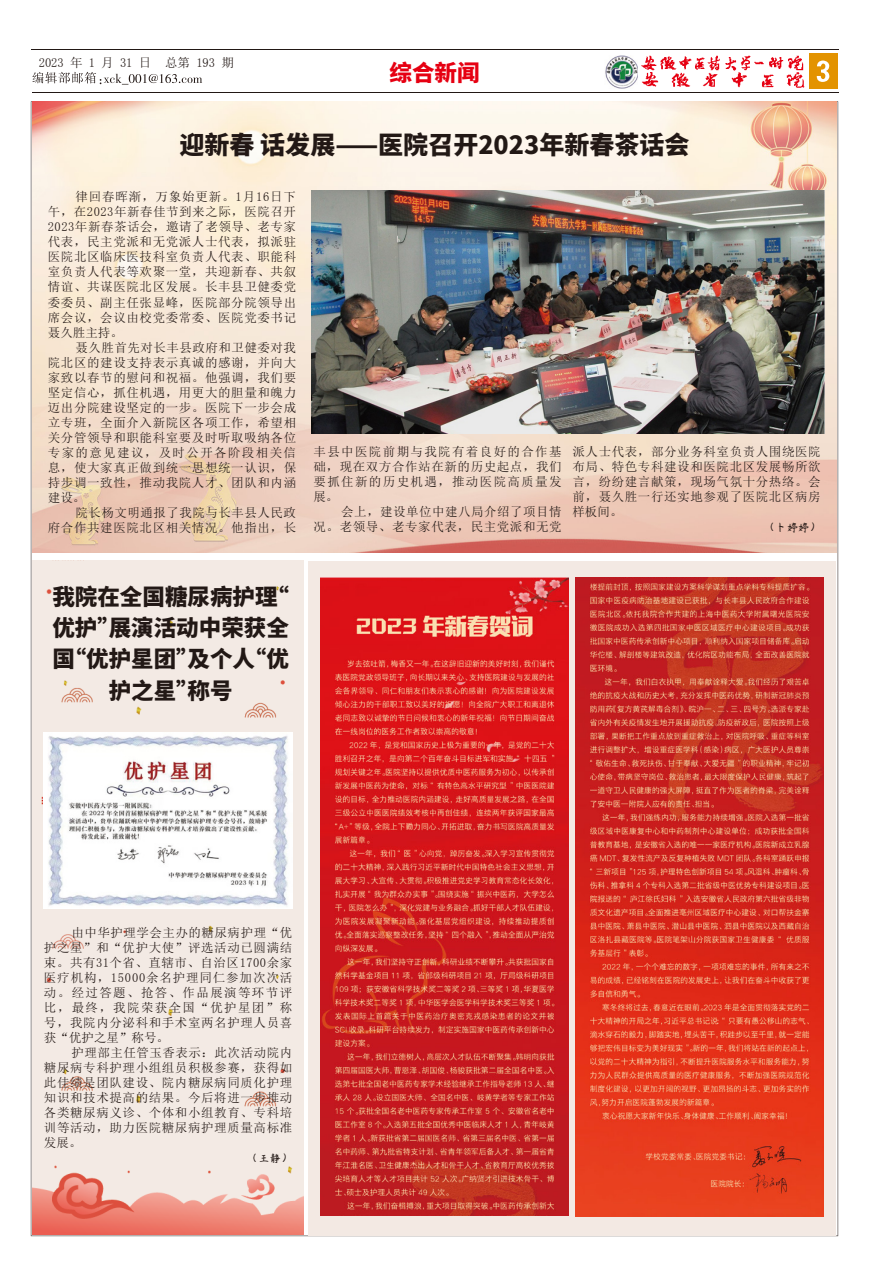
<style>
.page{position:relative;width:869px;height:1262px;background:#fff}
.page>*{position:absolute;margin:0;border:0;box-sizing:border-box;transform-origin:0 0}
.t1{font:800 25px "Source Han Sans CN";color:#221815}
.t2{font:800 22.5px/31.2px "Source Han Sans CN";color:#221815;text-align:center}
.t3{font:800 22.5px "Source Han Sans CN";color:#e60012}
.t4{font:12.5px/15px "Sim Sun";letter-spacing:.045em;color:#221815;text-align:justify}
.t5{font:12.5px "Sim Sun";color:#221815}
.t6{font:500 11.25px "YRDZST";color:#221815}
</style>
<div class="page">
<div style="left:308px;top:561px;width:527px;height:674px;background:#f3e9e3"></div>
<div style="left:809px;top:53px;width:28px;height:36px;background:#e39300"></div>
<hr style="left:31px;top:49px;width:807px;height:1px;background:#221815">
<hr style="left:32px;top:92px;width:806px;height:1px;background:#221815">
<svg style="left:816px;top:60px;width:13px;height:22px"></svg>
<svg style="left:32px;top:72px;width:170px;height:13px"></svg>
<img style="left:642px;top:72px;width:17px;height:15px">
<img style="left:671px;top:72px;width:19px;height:15px">
<img style="left:702px;top:72px;width:16px;height:15px">
<img style="left:731px;top:72px;width:16px;height:16px">
<img style="left:761px;top:74px;width:12px;height:14px">
<img style="left:786px;top:72px;width:18px;height:16px">
<img style="left:641px;top:55px;width:110px;height:16px">
<svg style="left:754px;top:57px;width:29px;height:12px"></svg>
<svg style="left:788px;top:55px;width:16px;height:16px"></svg>
<img style="left:33px;top:561px;width:270px;height:673px">
<img style="left:605px;top:56px;width:32px;height:32px">
<img style="left:33px;top:101px;width:803px;height:451px">
<img style="left:320px;top:577px;width:248px;height:638px">
<img style="left:575px;top:577px;width:247px;height:639px">
<img style="left:311px;top:191px;width:512px;height:243px">
<img style="left:44px;top:732px;width:248px;height:176px">
<p class="t5" style="left:39px;top:56px;width:196px">2023 年 1 月 31 日 总第 193 期</p>
<h2 class="t3" style="left:389px;top:60px;width:91px">综合新闻</h2>
<h1 class="t1" style="left:179px;top:131px;width:511px">迎新春 话发展⸺医院召开2023年新春茶话会</h1>
<p class="t4" style="left:48px;top:189px;width:250px;text-indent:28px">律回春晖渐，万象始更新。1月16日下午，在2023年新春佳节到来之际，医院召开2023年新春茶话会，邀请了老领导、老专家代表，民主党派和无党派人士代表，拟派驻医院北区临床医技科室负责人代表、职能科室负责人代表等欢聚一堂，共迎新春、共叙情谊、共谋医院北区发展。长丰县卫健委党委委员、副主任张显峰，医院部分院领导出席会议，会议由校党委常委、医院党委书记聂久胜主持。</p>
<p class="t4" style="left:48px;top:339px;width:250px;text-indent:28px">聂久胜首先对长丰县政府和卫健委对我院北区的建设支持表示真诚的感谢，并向大家致以春节的慰问和祝福。他强调，我们要坚定信心，抓住机遇，用更大的胆量和魄力迈出分院建设坚定的一步。医院下一步会成立专班，全面介入新院区各项工作，希望相关分管领导和职能科室要及时听取吸纳各位专家的意见建议，及时公开各阶段相关信息，使大家真正做到统一思想统一认识，保持步调一致性，推动我院人才、团队和内涵建设。</p>
<p class="t4" style="left:48px;top:504px;width:250px;text-align:right">院长杨文明通报了我院与长丰县人民政<br>府合作共建医院北区相关情况。他指出，长</p>
<p class="t4" style="left:313px;top:444px;width:250px">丰县中医院前期与我院有着良好的合作基础，现在双方合作站在新的历史起点，我们要抓住新的历史机遇，推动医院高质量发展。</p>
<p class="t4" style="left:313px;top:504px;width:250px;text-align:right">会上，建设单位中建八局介绍了项目情<br>况。老领导、老专家代表，民主党派和无党</p>
<p class="t4" style="left:572px;top:444px;width:250px">派人士代表，部分业务科室负责人围绕医院布局、特色专科建设和医院北区发展畅所欲言，纷纷建言献策，现场气氛十分热络。会前，聂久胜一行还实地参观了医院北区病房样板间。</p>
<p class="t6" style="left:764px;top:521px;width:58px">（卜婷婷）</p>
<h2 class="t2" style="left:52px;top:581px;width:238px">我院在全国糖尿病护理“优护”展演活动中荣获全国“优护星团”及个人“优护之星”称号</h2>
<p class="t4" style="left:44px;top:925px;width:250px;text-indent:28px">由中华护理学会主办的糖尿病护理“优护之星”和“优护大使”评选活动已圆满结束。共有31个省、直辖市、自治区1700余家医疗机构，15000余名护理同仁参加次次活动。经过答题、抢答、作品展演等环节评比，最终，我院荣获全国“优护星团”称号，我院内分泌科和手术室两名护理人员喜获“优护之星”称号。</p>
<p class="t4" style="left:44px;top:1045px;width:250px;text-indent:28px">护理部主任管玉香表示：此次活动院内糖尿病专科护理小组组员积极参赛，获得如此佳绩是团队建设、院内糖尿病同质化护理知识和技术提高的结果。今后将进一步推动各类糖尿病义诊、个体和小组教育、专科培训等活动，助力医院糖尿病护理质量高标准发展。</p>
<p class="t6" style="left:247px;top:1151px;width:46px">（王静）</p>
</div>
